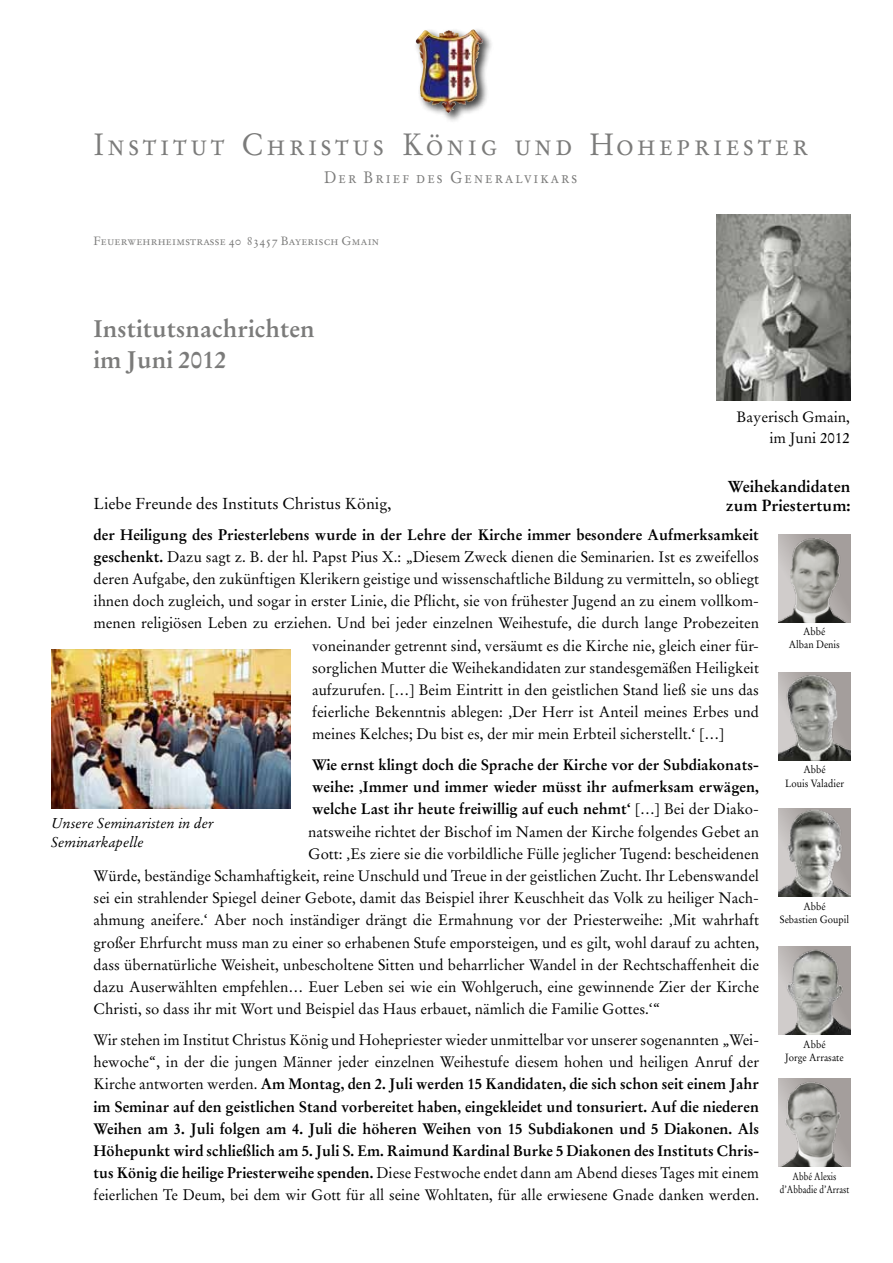
<style>
.page{position:relative;width:893px;height:1263px;background:#fff}
.page>*{position:absolute;margin:0;border:0;box-sizing:border-box;transform-origin:0 0}
.t1{font:30.75px "Stempel Garamond Roman SC";letter-spacing:.13em;color:#7b7b7a;scale:.9 1}
.t2{font:700 24px/31px "Stempel Garamond";color:#7b7b7a}
.t3{font:16.5px "Stempel Garamond Roman SC";letter-spacing:.14em;color:#7b7b7a;scale:.9 1}
.t4{font:15.9px "Stempel Garamond";color:#000}
.t5{font:700 15.9px/19.5px "Stempel Garamond";color:#000}
.t6{font:15.15px "Stempel Garamond";color:#000}
.t7{font:700 15.15px/22.2px "Stempel Garamond";color:#000;text-align:justify}
.t8{font:15px/21px "Stempel Garamond";color:#000;text-align:right}
.t9{font:italic 14.25px/19.5px "Stempel Garamond";color:#000}
.t10{font:12px "Stempel Garamond Roman SC";letter-spacing:.02em;color:#7b7b7a}
.t11{font:10.5px/13.5px "Stempel Garamond";color:#000;text-align:center;scale:.91 1}
.t12{font:10.5px/13.5px "Stempel Garamond";color:#000;text-align:center;scale:.8 1}
.s1{font-weight:700}
.s2{font-weight:400}
</style>
<div class="page">
<div style="left:414px;top:27px;width:80px;height:97px;background:#000;opacity:.75"></div>
<img style="left:459px;top:29px;width:14px;height:8px">
<img style="left:716px;top:215px;width:134px;height:186px">
<img style="left:778px;top:672px;width:72px;height:88px">
<img style="left:778px;top:1079px;width:72px;height:87px">
<img style="left:778px;top:809px;width:72px;height:87px">
<img style="left:778px;top:534px;width:72px;height:88px">
<img style="left:778px;top:947px;width:72px;height:88px">
<img style="left:51px;top:649px;width:240px;height:160px">
<h1 class="t1" style="left:94px;top:126px;width:795px">Institut Christus König und Hohepriester</h1>
<p class="t3" style="left:324px;top:168px;width:283px">Der Brief des Generalvikars</p>
<p class="t10" style="left:94px;top:234px;width:287px">Feuerwehrheimstrasse 40 83457 Bayerisch Gmain</p>
<h2 class="t2" style="left:94px;top:313px;width:223px">Institutsnachrichten im Juni 2012</h2>
<p class="t8" style="left:736px;top:406px;width:115px">Bayerisch Gmain, im Juni 2012</p>
<p class="t5" style="left:726px;top:477px;width:126px">Weihekandidaten zum Priestertum:</p>
<p class="t4" style="left:94px;top:494px;width:299px">Liebe Freunde des Instituts Christus König,</p>
<p class="t7" style="left:94px;top:523px;width:667px">der Heiligung des Priesterlebens wurde in der Lehre der Kirche immer besondere Aufmerksamkeit</p>
<p class="t6" style="left:94px;top:547px;width:667px"><span class="s1">geschenkt.</span> Dazu sagt z. B. der hl. Papst Pius X.: „Diesem Zweck dienen die Seminarien. Ist es zweifellos</p>
<p class="t6" style="left:94px;top:570px;width:667px">deren Aufgabe, den zukünftigen Klerikern geistige und wissenschaftliche Bildung zu vermitteln, so obliegt</p>
<p class="t6" style="left:94px;top:592px;width:667px">ihnen doch zugleich, und sogar in erster Linie, die Pflicht, sie von frühester Jugend an zu einem vollkom-</p>
<p class="t6" style="left:94px;top:614px;width:667px">menen religiösen Leben zu erziehen. Und bei jeder einzelnen Weihestufe, die durch lange Probezeiten</p>
<p class="t6" style="left:312px;top:636px;width:448px">voneinander getrennt sind, versäumt es die Kirche nie, gleich einer für-</p>
<p class="t6" style="left:312px;top:658px;width:448px">sorglichen Mutter die Weihekandidaten zur standesgemäßen Heiligkeit</p>
<p class="t6" style="left:312px;top:681px;width:448px">aufzurufen. […] Beim Eintritt in den geistlichen Stand ließ sie uns das</p>
<p class="t6" style="left:312px;top:703px;width:448px">feierliche Bekenntnis ablegen: ‚Der Herr ist Anteil meines Erbes und</p>
<p class="t6" style="left:312px;top:725px;width:414px">meines Kelches; Du bist es, der mir mein Erbteil sicherstellt.‘ […]</p>
<p class="t7" style="left:312px;top:754px;width:448px">Wie ernst klingt doch die Sprache der Kirche vor der Subdiakonats-</p>
<p class="t7" style="left:312px;top:776px;width:448px">weihe: ‚Immer und immer wieder müsst ihr aufmerksam erwägen,</p>
<p class="t7" style="left:312px;top:798px;width:448px">welche Last ihr heute freiwillig auf euch nehmt‘ <span class="s2">[…] Bei der Diako-</span></p>
<p class="t6" style="left:308px;top:822px;width:452px">natsweihe richtet der Bischof im Namen der Kirche folgendes Gebet an</p>
<p class="t6" style="left:308px;top:844px;width:452px">Gott: ‚Es ziere sie die vorbildliche Fülle jeglicher Tugend: bescheidenen</p>
<p class="t6" style="left:94px;top:867px;width:667px">Würde, beständige Schamhaftigkeit, reine Unschuld und Treue in der geistlichen Zucht. Ihr Lebenswandel</p>
<p class="t6" style="left:94px;top:889px;width:667px">sei ein strahlender Spiegel deiner Gebote, damit das Beispiel ihrer Keuschheit das Volk zu heiliger Nach-</p>
<p class="t6" style="left:94px;top:911px;width:667px">ahmung aneifere.‘ Aber noch inständiger drängt die Ermahnung vor der Priesterweihe: ‚Mit wahrhaft</p>
<p class="t6" style="left:94px;top:933px;width:667px">großer Ehrfurcht muss man zu einer so erhabenen Stufe emporsteigen, und es gilt, wohl darauf zu achten,</p>
<p class="t6" style="left:94px;top:955px;width:667px">dass übernatürliche Weisheit, unbescholtene Sitten und beharrlicher Wandel in der Rechtschaffenheit die</p>
<p class="t6" style="left:94px;top:978px;width:667px">dazu Auserwählten empfehlen… Euer Leben sei wie ein Wohlgeruch, eine gewinnende Zier der Kirche</p>
<p class="t6" style="left:94px;top:1000px;width:568px">Christi, so dass ihr mit Wort und Beispiel das Haus erbauet, nämlich die Familie Gottes.‘“</p>
<p class="t7" style="left:94px;top:1029px;width:667px"><span class="s2">Wir stehen im Institut Christus König und Hohepriester wieder unmittelbar vor unserer sogenannten „Wei&shy;hewoche“, in der die jungen Männer jeder einzelnen Weihestufe diesem hohen und heiligen Anruf der Kirche antworten werden.</span> Am Montag, den 2. Juli werden 15 Kandidaten, die sich schon seit einem Jahr im Seminar auf den geistlichen Stand vorbereitet haben, eingekleidet und tonsuriert. Auf die niederen Weihen am 3. Juli folgen am 4. Juli die höheren Weihen von 15 Subdiakonen und 5 Diakonen. Als Höhepunkt wird schließlich am 5. Juli S. Em. Raimund Kardinal Burke 5 Diakonen des Instituts Chris&shy;tus König die heilige Priesterweihe spenden. <span class="s2">Diese Festwoche endet dann am Abend dieses Tages mit einem feierlichen Te Deum, bei dem wir Gott für all seine Wohltaten, für alle erwiesene Gnade danken werden.</span></p>
<p class="t11" style="left:789px;top:625px;width:58px">Abbé<br>Alban Denis</p>
<p class="t11" style="left:785px;top:763px;width:66px">Abbé<br>Louis Valadier</p>
<p class="t9" style="left:51px;top:813px;width:164px">Unsere Seminaristen in der<br>Seminarkapelle</p>
<p class="t11" style="left:780px;top:899px;width:78px">Abbé<br>Sebastien Goupil</p>
<p class="t11" style="left:785px;top:1037px;width:66px">Abbé<br>Jorge Arrasate</p>
<p class="t12" style="left:780px;top:1169px;width:88px">Abbé Alexis d’Abbadie d’Arrast</p>
</div>
